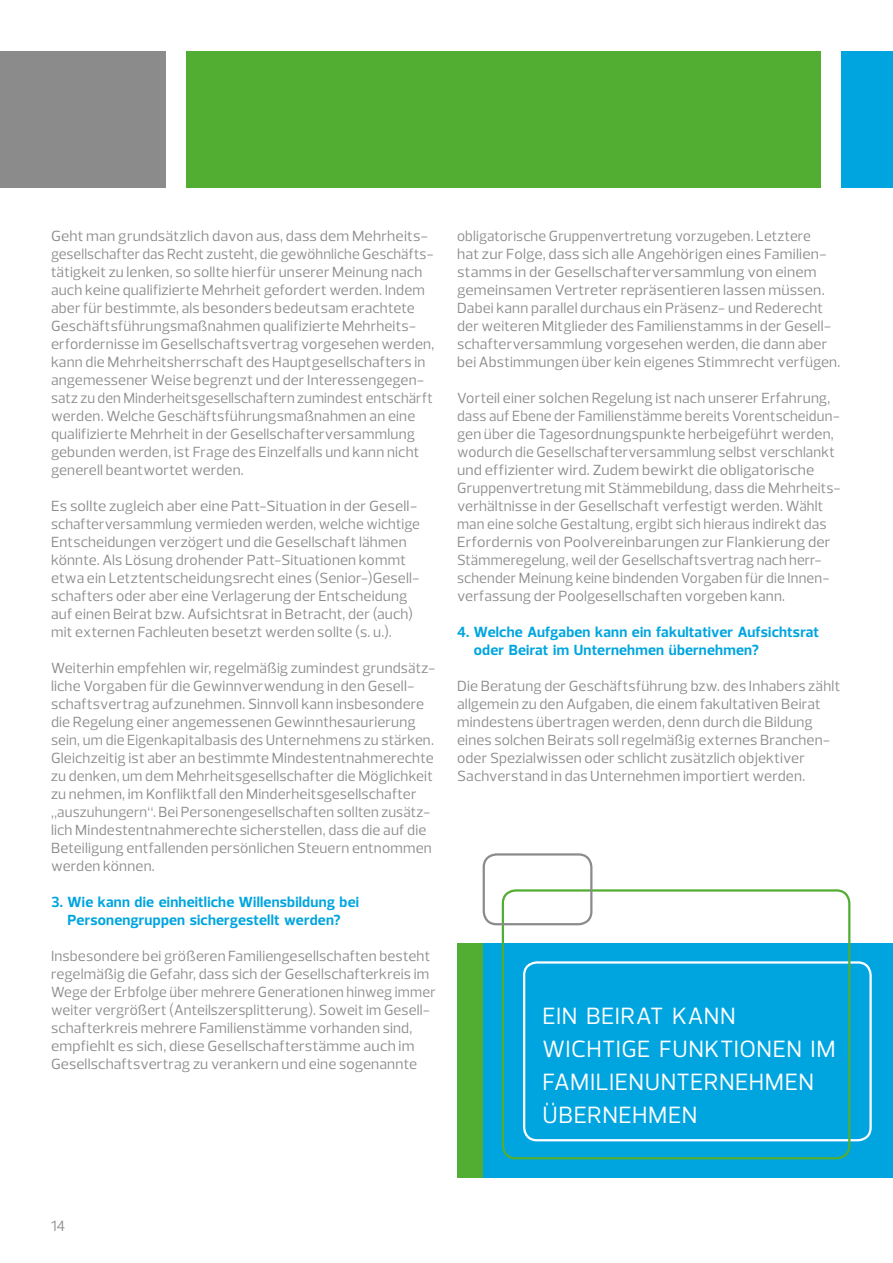
<style>
.page{position:relative;width:893px;height:1263px;background:#fff}
.page>*{position:absolute;margin:0;border:0;box-sizing:border-box;transform-origin:0 0}
.t1{font:24px/33px "Prelo";letter-spacing:.02em;color:#fff}
.t2{font:15px/18px "Prelo";letter-spacing:.01em;color:#8c8b8b}
.t3{font:700 15px/18px "Prelo";letter-spacing:.01em;color:#00a5df;text-align:center}
</style>
<div class="page">
<div style="left:0;top:51px;width:165px;height:136px;background:#8c8b8b"></div>
<div style="left:186px;top:51px;width:635px;height:136px;background:#52ae32"></div>
<div style="left:842px;top:51px;width:51px;height:136px;background:#00a5df"></div>
<div style="left:483px;top:943px;width:410px;height:234px;background:#00a5df"></div>
<div style="left:457px;top:943px;width:26px;height:234px;background:#52ae32"></div>
<div style="left:523px;top:961px;width:349px;height:180px;border:2px solid #fff;border-radius:13px"></div>
<div style="left:502px;top:889px;width:348px;height:270px;border:2px solid #52ae32;border-radius:13px"></div>
<div style="left:483px;top:853px;width:109px;height:72px;border:2px solid #8c8b8b;border-radius:13px"></div>
<p class="t2" style="left:51px;top:227px;width:385px">Geht man grundsätzlich davon aus, dass dem Mehrheits&shy;gesellschafter das Recht zusteht, die gewöhnliche Geschäfts&shy;tätigkeit zu lenken, so sollte hierfür unserer Meinung nach auch keine qualifizierte Mehrheit gefordert werden. Indem aber für bestimmte, als besonders bedeutsam erachtete Geschäftsführungsmaßnahmen qualifizierte Mehrheits&shy;erfordernisse im Gesellschaftsvertrag vorgesehen werden, kann die Mehrheitsherrschaft des Hauptgesellschafters in angemessener Weise begrenzt und der Interessengegen&shy;satz zu den Minderheitsgesellschaftern zumindest entschärft werden. Welche Geschäftsführungsmaßnahmen an eine qualifizierte Mehrheit in der Gesellschafterversammlung gebunden werden, ist Frage des Einzelfalls und kann nicht generell beantwortet werden.</p>
<p class="t2" style="left:51px;top:497px;width:370px">Es sollte zugleich aber eine Patt-Situation in der Gesell&shy;schafterversammlung vermieden werden, welche wichtige Entscheidungen verzögert und die Gesellschaft lähmen könnte. Als Lösung drohender Patt-Situationen kommt etwa ein Letztentscheidungsrecht eines (Senior-)Gesell&shy;schafters oder aber eine Verlagerung der Entscheidung auf einen Beirat bzw. Aufsichtsrat in Betracht, der (auch) mit externen Fachleuten besetzt werden sollte (s. u.).</p>
<p class="t2" style="left:51px;top:659px;width:386px">Weiterhin empfehlen wir, regelmäßig zumindest grundsätz&shy;liche Vorgaben für die Gewinnverwendung in den Gesell&shy;schaftsvertrag aufzunehmen. Sinnvoll kann insbesondere die Regelung einer angemessenen Gewinnthesaurierung sein, um die Eigenkapitalbasis des Unternehmens zu stärken.<br>Gleichzeitig ist aber an bestimmte Mindestentnahmerechte zu denken, um dem Mehrheitsgesellschafter die Möglichkeit zu nehmen, im Konfliktfall den Minderheitsgesellschafter „auszuhungern“. Bei Personengesellschaften sollten zusätz&shy;lich Mindestentnahmerechte sicherstellen, dass die auf die Beteiligung entfallenden persönlichen Steuern entnommen werden können.</p>
<p class="t3" style="left:51px;top:893px;width:310px">3. Wie kann die einheitliche Willensbildung bei<br>Personengruppen sichergestellt werden?</p>
<p class="t2" style="left:51px;top:947px;width:386px">Insbesondere bei größeren Familiengesellschaften besteht regelmäßig die Gefahr, dass sich der Gesellschafterkreis im Wege der Erbfolge über mehrere Generationen hinweg immer weiter vergrößert (Anteilszersplitterung). Soweit im Gesell&shy;schafterkreis mehrere Familienstämme vorhanden sind, empfiehlt es sich, diese Gesellschafterstämme auch im Gesellschaftsvertrag zu verankern und eine sogenannte</p>
<p class="t2" style="left:457px;top:227px;width:385px">obligatorische Gruppenvertretung vorzugeben. Letztere<br>hat zur Folge, dass sich alle Angehörigen eines Familien&shy;stamms in der Gesellschafterversammlung von einem gemeinsamen Vertreter repräsentieren lassen müssen.<br>Dabei kann parallel durchaus ein Präsenz- und Rederecht der weiteren Mitglieder des Familienstamms in der Gesell&shy;schafterversammlung vorgesehen werden, die dann aber bei Abstimmungen über kein eigenes Stimmrecht verfügen.</p>
<p class="t2" style="left:457px;top:389px;width:385px">Vorteil einer solchen Regelung ist nach unserer Erfahrung, dass auf Ebene der Familienstämme bereits Vorentscheidun&shy;gen über die Tagesordnungspunkte herbeigeführt werden, wodurch die Gesellschafterversammlung selbst verschlankt und effizienter wird. Zudem bewirkt die obligatorische Gruppenvertretung mit Stämmebildung, dass die Mehrheits&shy;verhältnisse in der Gesellschaft verfestigt werden. Wählt man eine solche Gestaltung, ergibt sich hieraus indirekt das Erfordernis von Poolvereinbarungen zur Flankierung der Stämmeregelung, weil der Gesellschaftsvertrag nach herr&shy;schender Meinung keine bindenden Vorgaben für die Innen&shy;verfassung der Poolgesellschaften vorgeben kann.</p>
<p class="t3" style="left:474px;top:623px;width:347px;text-align:left;text-indent:-17px">4. Welche Aufgaben kann ein fakultativer Aufsichtsrat oder Beirat im Unternehmen übernehmen?</p>
<p class="t2" style="left:457px;top:677px;width:385px">Die Beratung der Geschäftsführung bzw. des Inhabers zählt allgemein zu den Aufgaben, die einem fakultativen Beirat mindestens übertragen werden, denn durch die Bildung eines solchen Beirats soll regelmäßig externes Branchen&shy;oder Spezialwissen oder schlicht zusätzlich objektiver Sachverstand in das Unternehmen importiert werden.</p>
<h1 class="t1" style="left:542px;top:1000px;width:295px">EIN BEIRAT KANN<br>WICHTIGE FUNKTIONEN IM<br>FAMILIENUNTERNEHMEN<br>ÜBERNEHMEN</h1>
<p class="t2" style="left:51px;top:1217px;width:16px">14</p>
</div>
